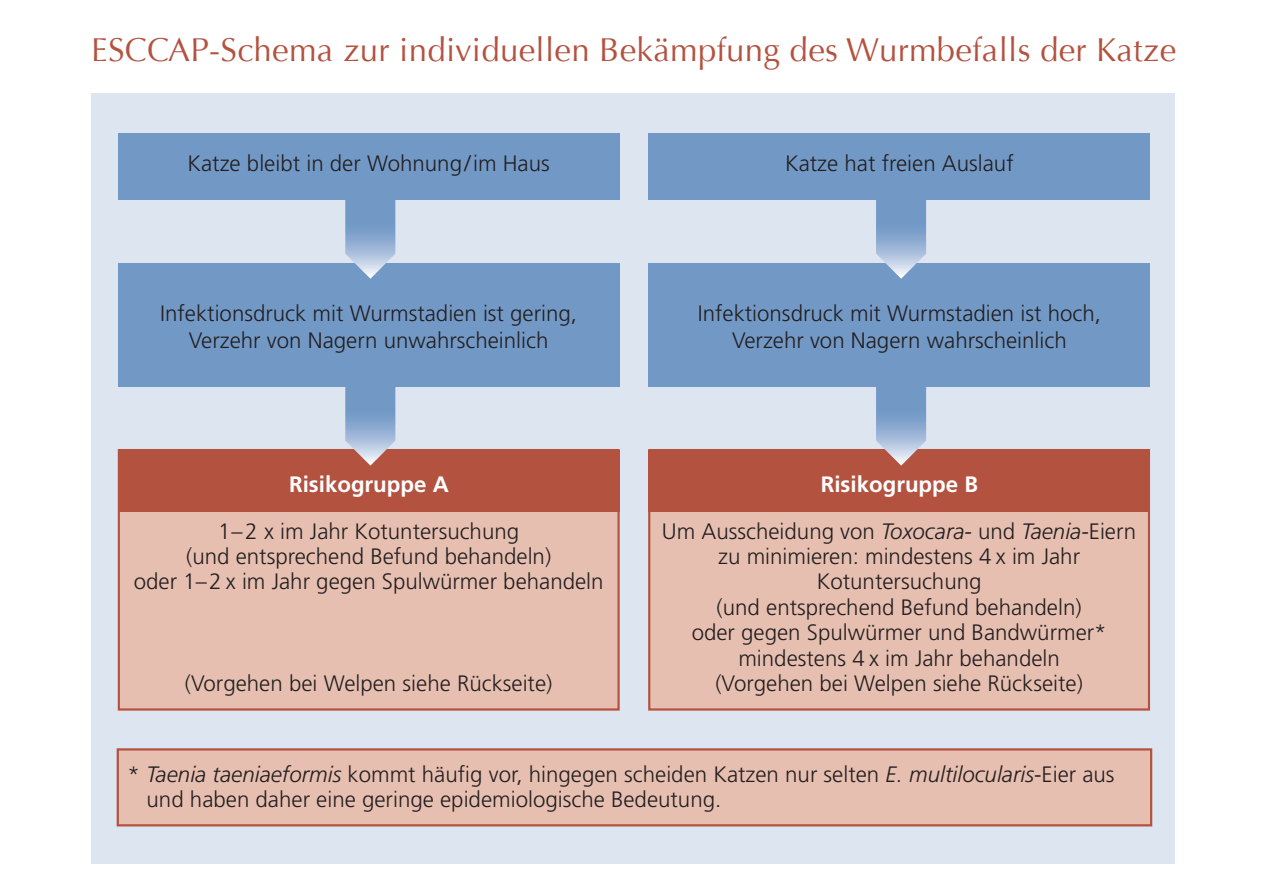
<style>
.page{position:relative;width:1263px;height:893px;background:#fff}
.page>*{position:absolute;margin:0;border:0;box-sizing:border-box;transform-origin:0 0}
.t1{font:33px "Optima";letter-spacing:.01em;color:#b45240}
.t2{font:300 22.35px/25.5px "Frutiger";color:#231f20;text-align:center}
.t3{font:700 22.35px "Frutiger";color:#fff}
.s1{font-weight:700;color:#fff}
.s2{font-style:italic}
</style>
<div class="page">
<div style="left:91px;top:93px;width:1083px;height:770px;background:#dde5f1"></div>
<div style="left:118px;top:749px;width:1033px;height:76px;background:#e6bfb1"></div>
<div style="left:117px;top:748px;width:1035px;height:78px;border:2px solid #b45240"></div>
<div style="left:118px;top:263px;width:502px;height:123px;background:#7299c6"></div>
<div style="left:118px;top:133px;width:501px;height:67px;background:#7299c6"></div>
<div style="left:648px;top:263px;width:502px;height:123px;background:#7299c6"></div>
<div style="left:648px;top:133px;width:502px;height:67px;background:#7299c6"></div>
<div style="left:648px;top:450px;width:502px;height:123px;background:#b45240"></div>
<div style="left:648px;top:512px;width:502px;height:198px;background:#e6bfb1"></div>
<div style="left:118px;top:450px;width:502px;height:123px;background:#b45240"></div>
<div style="left:118px;top:512px;width:502px;height:198px;background:#e6bfb1"></div>
<div style="left:648px;top:449px;width:502px;height:261px;border:2px solid #b45240"></div>
<div style="left:118px;top:449px;width:502px;height:261px;border:2px solid #b45240"></div>
<svg style="left:345px;top:386px;width:50px;height:80px"></svg>
<svg style="left:345px;top:200px;width:50px;height:79px"></svg>
<svg style="left:876px;top:386px;width:50px;height:80px"></svg>
<svg style="left:876px;top:200px;width:50px;height:79px"></svg>
<h1 class="t1" style="left:91px;top:31px;width:1086px">ESCCAP-Schema zur individuellen Bekämpfung des Wurmbefalls der Katze</h1>
<p class="t2" style="left:187px;top:151px;width:364px">Katze bleibt in der Wohnung/im Haus</p>
<p class="t2" style="left:160px;top:300px;width:418px;line-height:26.7px">Infektionsdruck mit Wurmstadien ist gering,<br>Verzehr von Nagern unwahrscheinlich</p>
<p class="t3" style="left:289px;top:471px;width:161px">Risikogruppe A</p>
<p class="t2" style="left:134px;top:518px;width:471px">1–2 x im Jahr Kotuntersuchung<br>(und entsprechend Befund behandeln)<br>oder 1–2 x im Jahr gegen Spulwürmer behandeln</p>
<p class="t2" style="left:185px;top:671px;width:369px">(Vorgehen bei Welpen siehe Rückseite)</p>
<p class="t2" style="left:785px;top:151px;width:230px">Katze hat freien Auslauf</p>
<p class="t2" style="left:698px;top:300px;width:405px;line-height:26.7px">Infektionsdruck mit Wurmstadien ist hoch,<br>Verzehr von Nagern wahrscheinlich</p>
<p class="t2" style="left:662px;top:461px;width:476px;line-height:46.2px"><span class="s1">Risikogruppe B<br></span>Um Ausscheidung von <span class="s2">Toxocara-</span> und <span class="s2">Taenia-</span>Eiern</p>
<p class="t2" style="left:692px;top:543px;width:416px">zu minimieren: mindestens 4 x im Jahr Kotuntersuchung<br>(und entsprechend Befund behandeln)<br>oder gegen Spulwürmer und Bandwürmer* mindestens 4 x im Jahr behandeln (Vorgehen bei Welpen siehe Rückseite)</p>
<p class="t2" style="left:147px;top:761px;width:969px;text-align:left;text-indent:-19px">* <span class="s2">Taenia taeniaeformis</span> kommt häufig vor, hingegen scheiden Katzen nur selten <span class="s2">E. multilocularis</span>-Eier aus und haben daher eine geringe epidemiologische Bedeutung.</p>
</div>
